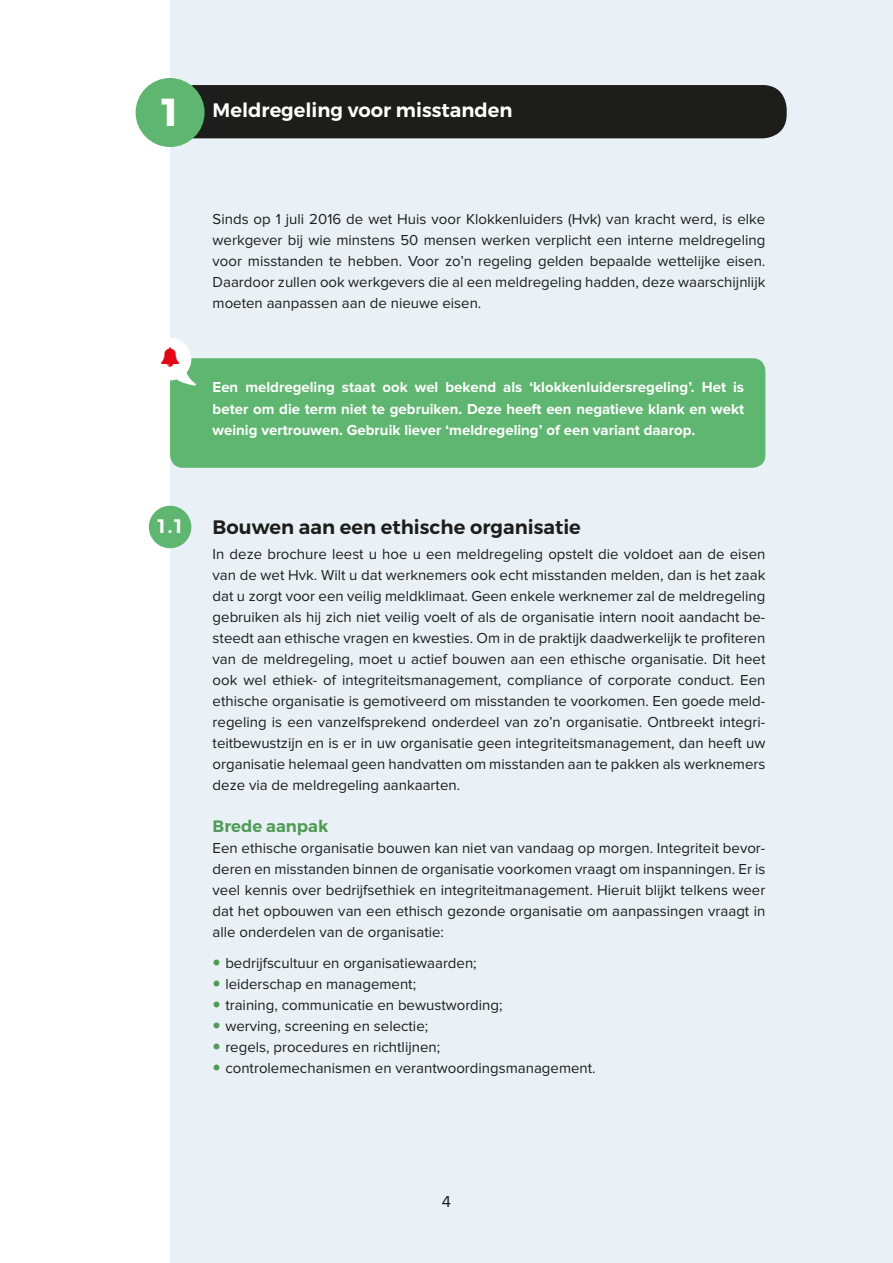
<style>
.page{position:relative;width:893px;height:1263px;background:#fff}
.page>*{position:absolute;margin:0;border:0;box-sizing:border-box;transform-origin:0 0}
.t1{font:600 19.5px "Montserrat";color:#1d1d1b}
.t2{font:600 19.5px "Montserrat";color:#fff}
.t3{font:600 16.5px "Montserrat";color:#4f9a55}
.t4{font:16.5px "Proxima Nova";color:#1d1d1b}
.t5{font:15px/21px "Proxima Nova";color:#1d1d1b;text-align:justify}
.t6{font:700 15px/21px "Proxima Nova";color:#fff;text-align:justify}
.s1{font-weight:700;font-size:39px}
</style>
<div class="page">
<div style="left:170px;top:0;width:723px;height:1263px;background:#eaf1f6"></div>
<div style="left:170px;top:358px;width:595px;height:110px;background:#5fb670;border-radius:13px"></div>
<div style="left:170px;top:85px;width:617px;height:53px;background:#1d1d1b;border-radius:24px"></div>
<div style="left:136px;top:78px;width:69px;height:69px;background:#5fb670;border-radius:50%"></div>
<div style="left:149px;top:506px;width:42px;height:42px;background:#5fb670;border-radius:50%"></div>
<svg style="left:170px;top:338px;width:29px;height:48px"></svg>
<h1 class="t2" style="left:158px;top:98px;width:356px"><span class="s1">1</span> Meldregeling voor misstanden</h1>
<p class="t5" style="left:213px;top:209px;width:554px">Sinds op 1 juli 2016 de wet Huis voor Klokkenluiders (Hvk) van kracht werd, is elke werkgever bij wie minstens 50 mensen werken verplicht een interne meldregeling voor misstanden te hebben. Voor zo’n regeling gelden bepaalde wettelijke eisen.<br>Daardoor zullen ook werkgevers die al een meldregeling hadden, deze waarschijnlijk moeten aanpassen aan de nieuwe eisen.</p>
<h1 class="t2" style="left:156px;top:514px;width:30px">1.1</h1>
<p class="t6" style="left:213px;top:377px;width:533px">Een meldregeling staat ook wel bekend als ‘klokkenluidersregeling’. Het is beter om die term niet te gebruiken. Deze heeft een negatieve klank en wekt weinig vertrouwen. Gebruik liever ‘meldregeling’ of een variant daarop.</p>
<h1 class="t1" style="left:213px;top:514px;width:370px">Bouwen aan een ethische organisatie</h1>
<p class="t5" style="left:213px;top:543px;width:554px">In deze brochure leest u hoe u een meldregeling opstelt die voldoet aan de eisen van de wet Hvk. Wilt u dat werknemers ook echt misstanden melden, dan is het zaak dat u zorgt voor een veilig meldklimaat. Geen enkele werknemer zal de meldregeling gebruiken als hij zich niet veilig voelt of als de organisatie intern nooit aandacht be&shy;steedt aan ethische vragen en kwesties. Om in de praktijk daadwerkelijk te profiteren van de meldregeling, moet u actief bouwen aan een ethische organisatie. Dit heet ook wel ethiek- of integriteitsmanagement, compliance of corporate conduct. Een ethische organisatie is gemotiveerd om misstanden te voorkomen. Een goede meld&shy;regeling is een vanzelfsprekend onderdeel van zo’n organisatie. Ontbreekt integri&shy;teitbewustzijn en is er in uw organisatie geen integriteitsmanagement, dan heeft uw organisatie helemaal geen handvatten om misstanden aan te pakken als werknemers deze via de meldregeling aankaarten.</p>
<p class="t3" style="left:213px;top:816px;width:117px">Brede aanpak</p>
<p class="t5" style="left:213px;top:837px;width:554px">Een ethische organisatie bouwen kan niet van vandaag op morgen. Integriteit bevor&shy;deren en misstanden binnen de organisatie voorkomen vraagt om inspanningen. Er is veel kennis over bedrijfsethiek en integriteitmanagement. Hieruit blijkt telkens weer dat het opbouwen van een ethisch gezonde organisatie om aanpassingen vraagt in alle onderdelen van de organisatie:</p>
<p class="t5" style="left:225px;top:953px;width:372px;text-align:left">bedrijfscultuur en organisatiewaarden;<br>leiderschap en management;<br>training, communicatie en bewustwording;<br>werving, screening en selectie;<br>regels, procedures en richtlijnen;<br>controlemechanismen en verantwoordingsmanagement.</p>
<p class="t4" style="left:442px;top:1192px;width:11px">4</p>
</div>
